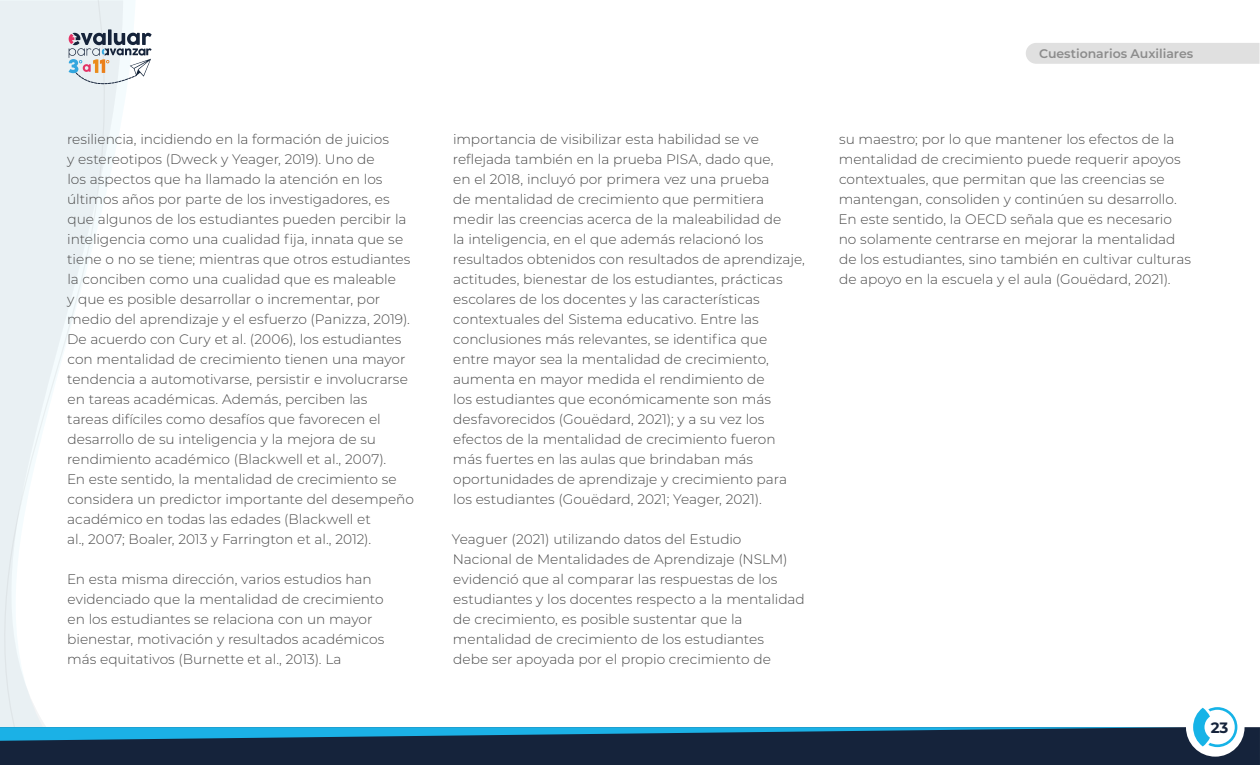
<style>
.page{position:relative;width:1260px;height:765px;background:#fff}
.page>*{position:absolute;margin:0;border:0;box-sizing:border-box;transform-origin:0 0}
.t1{font:700 15px "Montserrat";color:#15233b}
.T1{font:300 13.75px/20px "Montserrat";letter-spacing:-.005em;color:#484848}
.t2{font:600 12.5px "Montserrat";color:#8c8c8c}
</style>
<div class="page">
<div style="left:1026px;top:43px;width:234px;height:21px;background:#e0e0e0"></div>
<svg style="left:0;top:0;width:123px;height:727px"></svg>
<svg style="left:4px;top:0;width:101px;height:727px"></svg>
<svg style="left:1193px;top:707px;width:44px;height:20px"></svg>
<div style="left:0;top:727px;width:1260px;height:38px;background:#15233b"></div>
<svg style="left:0;top:727px;width:1186px;height:14px;background:#18688e"></svg>
<svg style="left:69px;top:29px;width:83px;height:63px"></svg>
<p class="T1" style="left:67px;top:128px;width:349px">resiliencia, incidiendo en la formación de juicios<br>y estereotipos (Dweck y Yeager, 2019). Uno de<br>los aspectos que ha llamado la atención en los últimos años por parte de los investigadores, es que algunos de los estudiantes pueden percibir la inteligencia como una cualidad fija, innata que se tiene o no se tiene; mientras que otros estudiantes la conciben como una cualidad que es maleable<br>y que es posible desarrollar o incrementar, por medio del aprendizaje y el esfuerzo (Panizza, 2019).<br>De acuerdo con Cury et al. (2006), los estudiantes con mentalidad de crecimiento tienen una mayor tendencia a automotivarse, persistir e involucrarse en tareas académicas. Además, perciben las<br>tareas difíciles como desafíos que favorecen el desarrollo de su inteligencia y la mejora de su rendimiento académico (Blackwell et al., 2007).<br>En este sentido, la mentalidad de crecimiento se considera un predictor importante del desempeño académico en todas las edades (Blackwell et<br>al., 2007; Boaler, 2013 y Farrington et al., 2012).</p>
<p class="T1" style="left:67px;top:568px;width:319px">En esta misma dirección, varios estudios han evidenciado que la mentalidad de crecimiento en los estudiantes se relaciona con un mayor bienestar, motivación y resultados académicos más equitativos (Burnette et al., 2013). La</p>
<p class="T1" style="left:453px;top:128px;width:354px">importancia de visibilizar esta habilidad se ve reflejada también en la prueba PISA, dado que,<br>en el 2018, incluyó por primera vez una prueba<br>de mentalidad de crecimiento que permitiera medir las creencias acerca de la maleabilidad de<br>la inteligencia, en el que además relacionó los resultados obtenidos con resultados de aprendizaje, actitudes, bienestar de los estudiantes, prácticas escolares de los docentes y las características contextuales del Sistema educativo. Entre las conclusiones más relevantes, se identifica que entre mayor sea la mentalidad de crecimiento, aumenta en mayor medida el rendimiento de<br>los estudiantes que económicamente son más desfavorecidos (Gouëdard, 2021); y a su vez los efectos de la mentalidad de crecimiento fueron más fuertes en las aulas que brindaban más oportunidades de aprendizaje y crecimiento para los estudiantes (Gouëdard, 2021; Yeager, 2021).</p>
<p class="T1" style="left:452px;top:528px;width:354px">Yeaguer (2021) utilizando datos del Estudio<br>Nacional de Mentalidades de Aprendizaje (NSLM) evidenció que al comparar las respuestas de los estudiantes y los docentes respecto a la mentalidad de crecimiento, es posible sustentar que la mentalidad de crecimiento de los estudiantes<br>debe ser apoyada por el propio crecimiento de</p>
<p class="t2" style="left:1039px;top:45px;width:156px">Cuestionarios Auxiliares</p>
<p class="T1" style="left:839px;top:128px;width:354px">su maestro; por lo que mantener los efectos de la mentalidad de crecimiento puede requerir apoyos contextuales, que permitan que las creencias se mantengan, consoliden y continúen su desarrollo.<br>En este sentido, la OECD señala que es necesario no solamente centrarse en mejorar la mentalidad de los estudiantes, sino también en cultivar culturas de apoyo en la escuela y el aula (Gouëdard, 2021).</p>
<p class="t1" style="left:1211px;top:717px;width:19px">23</p>
</div>
